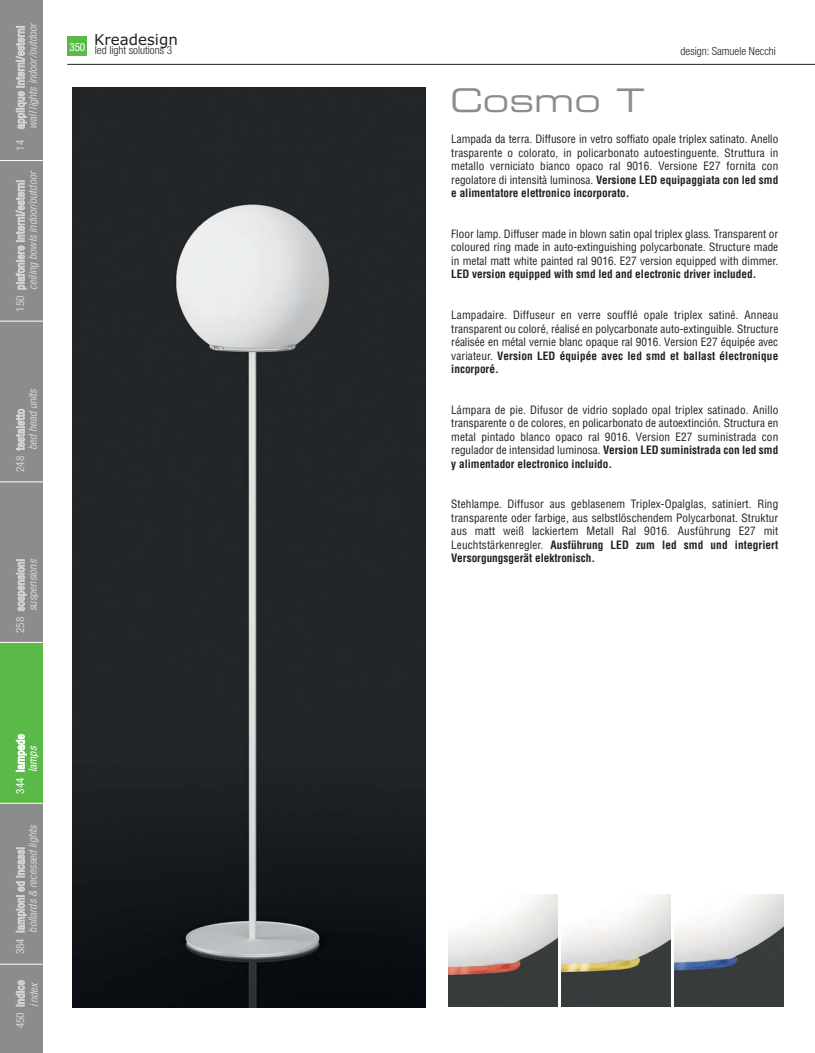
<style>
.page{position:relative;width:815px;height:1053px;background:#fff}
.page>*{position:absolute;margin:0;border:0;box-sizing:border-box;transform-origin:0 0}
.t1{font:32.5px "Eurostile Extended Two";color:#8a8c8e}
.t2{font:15px "Verdana";color:#231f20}
.t3{font:condensed 11.25px/13.5px "Helvetica LT";letter-spacing:.01em;color:#231f20;text-align:justify}
.t4{font:condensed 11.25px "Helvetica Neue";letter-spacing:.03em;color:#d1d3d4}
.t5{font:italic condensed 11.25px "Helvetica Neue";color:#d1d3d4}
.t6{font:700 condensed 11.25px "Helvetica LT";color:#231f20}
.t7{font:300 condensed 11.25px "Helvetica Neue";color:#231f20}
.t8{font:condensed 11.25px "Helvetica Neue";letter-spacing:.03em;color:#fff}
.t9{font:italic condensed 11.25px "Helvetica Neue";color:#fff}
.s1{font-weight:700}
</style>
<div class="page">
<div style="left:68px;top:36px;width:19px;height:20px;background:#59ba48"></div>
<img style="left:72px;top:88px;width:353px;height:919px">
<hr style="left:67px;top:64px;width:748px;height:1px;background:#231f20">
<img style="left:449px;top:894px;width:109px;height:112px">
<img style="left:562px;top:894px;width:109px;height:112px">
<img style="left:674px;top:894px;width:109px;height:112px">
<div style="left:0;top:803px;width:43px;height:161px;background:#8a8c8e"></div>
<div style="left:0;top:642px;width:43px;height:161px;background:#59ba48"></div>
<div style="left:0;top:482px;width:43px;height:160px;background:#8a8c8e"></div>
<div style="left:0;top:321px;width:43px;height:160px;background:#8a8c8e"></div>
<div style="left:0;top:161px;width:43px;height:160px;background:#8a8c8e"></div>
<div style="left:0;top:0;width:43px;height:160px;background:#8a8c8e"></div>
<div style="left:0;top:964px;width:43px;height:88px;background:#8a8c8e"></div>
<hr style="left:0;top:963px;width:43px;height:1px;background:#fff">
<hr style="left:0;top:642px;width:43px;height:1px;background:#fff">
<hr style="left:0;top:321px;width:43px;height:1px;background:#fff">
<hr style="left:0;top:802px;width:43px;height:1px;background:#fff">
<p class="t4" style="left:16px;top:151px;width:127px;rotate:-90deg">14 applique interni/esterni</p>
<p class="t5" style="left:29px;top:129px;width:109px;rotate:-90deg">wall lig hts indoor/outdoor</p>
<p class="t4" style="left:16px;top:311px;width:133px;rotate:-90deg">150 plafoniere interni/esterni</p>
<p class="t5" style="left:29px;top:290px;width:121px;rotate:-90deg">ceiling bowls indoor/outdoor</p>
<p class="t5" style="left:29px;top:450px;width:65px;rotate:-90deg">bed head units</p>
<p class="t4" style="left:16px;top:472px;width:65px;rotate:-90deg">248 testaletto</p>
<p class="t8" style="left:70px;top:43px;width:17px">350</p>
<h2 class="t2" style="left:94px;top:34px;width:85px">Kreadesign</h2>
<p class="t7" style="left:95px;top:46px;width:79px">led light solutions 3</p>
<p class="t4" style="left:16px;top:633px;width:75px;rotate:-90deg">258 sospensioni</p>
<p class="t5" style="left:29px;top:611px;width:55px;rotate:-90deg">suspensions</p>
<p class="t8" style="left:16px;top:793px;width:61px;rotate:-90deg">344 lampade</p>
<p class="t9" style="left:29px;top:772px;width:29px;rotate:-90deg">lamps</p>
<p class="t5" style="left:29px;top:932px;width:111px;rotate:-90deg">bollards &amp; recessed lig hts</p>
<p class="t4" style="left:16px;top:954px;width:109px;rotate:-90deg">384 lampioni ed incassi</p>
<p class="t4" style="left:16px;top:1028px;width:50px;rotate:-90deg">450 indice</p>
<p class="t5" style="left:30px;top:1006px;width:27px;rotate:-90deg">i ndex</p>
<h1 class="t1" style="left:450px;top:88px;width:196px">Cosmo T</h1>
<p class="t7" style="left:681px;top:47px;width:97px">design: Samuele Necchi</p>
<p class="t3" style="left:451px;top:133px;width:329px">Lampada da terra. Diffusore in vetro soffiato opale triplex satinato. Anello trasparente o colorato, in policarbonato autoestinguente. Struttura in metallo verniciato bianco opaco ral 9016. Versione E27 fornita con regolatore di intensità luminosa. <span class="s1">Versione LED equipaggiata con led smd e alimentatore elettronico incorporato.</span></p>
<p class="t3" style="left:451px;top:228px;width:329px">Floor lamp. Diffuser made in blown satin opal triplex glass. Transparent or coloured ring made in auto-extinguishing polycarbonate. Structure made in metal matt white painted ral 9016. E27 version equipped with dimmer.</p>
<p class="t6" style="left:451px;top:270px;width:307px">LED version equipped with smd led and electronic driver included.</p>
<p class="t3" style="left:451px;top:309px;width:329px">Lampadaire. Diffuseur en verre soufflé opale triplex satiné. Anneau transparent ou coloré, réalisé en polycarbonate auto-extinguible. Structure réalisée en métal vernie blanc opaque ral 9016. Version E27 équipée avec variateur. <span class="s1">Version LED équipée avec led smd et ballast électronique incorporé.</span></p>
<p class="t3" style="left:451px;top:403px;width:329px">Lámpara de pie. Difusor de vidrio soplado opal triplex satinado. Anillo transparente o de colores, en policarbonato de autoextinción. Structura en metal pintado blanco opaco ral 9016. Version E27 suministrada con regulador de intensidad luminosa. <span class="s1">Version LED suministrada con led smd y alimentador electronico incluido.</span></p>
<p class="t3" style="left:451px;top:498px;width:329px">Stehlampe. Diffusor aus geblasenem Triplex-Opalglas, satiniert. Ring transparente oder farbige, aus selbstlöschendem Polycarbonat. Struktur aus matt weiß lackiertem Metall Ral 9016. Ausführung E27 mit Leuchtstärkenregler. <span class="s1">Ausführung LED zum led smd und integriert Versorgungsgerät elektronisch.</span></p>
</div>
